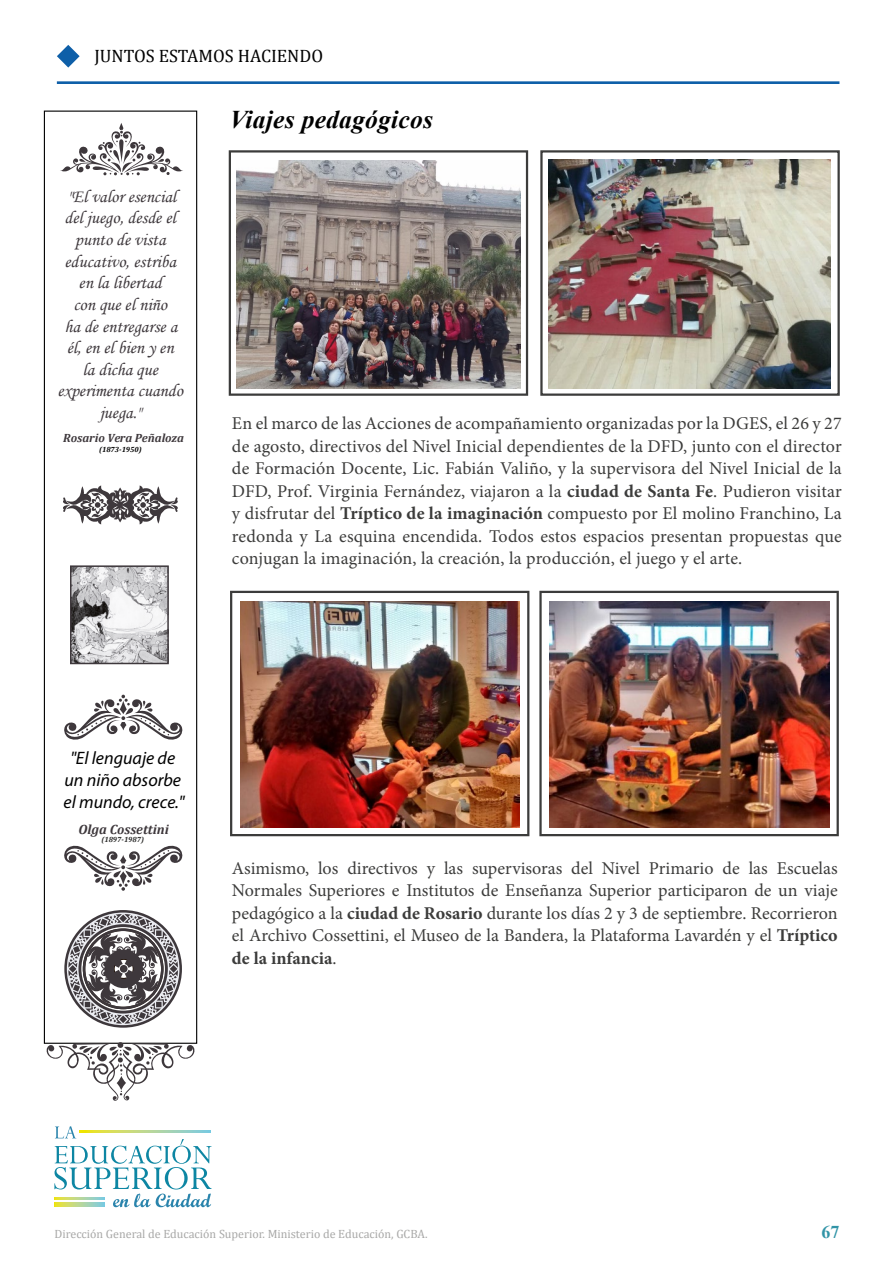
<style>
.page{position:relative;width:893px;height:1263px;background:#fff}
.page>*{position:absolute;margin:0;border:0;box-sizing:border-box;transform-origin:0 0}
.t1{font:italic 700 25.5px "Times New Roman";letter-spacing:.01em;color:#000}
.t2{font:18px/22.5px "Minion Pro";letter-spacing:.005em;color:#3c3c3b;text-align:justify}
.t3{font:18px/21.6px "Monotype Corsiva";color:#3e383c;text-align:center}
.t4{font:italic 18px/21.6px "Myriad Pro";color:#000;text-align:center}
.t5{font:18px "Cambria";color:#000}
.t6{font:700 18px "Times New Roman";color:#3194a7}
.t7{font:italic 700 13.5px "Cambria";color:#3e383c}
.t8{font:12px "Cambria";color:#a8a8a7}
.t9{font:italic 700 12px "Cambria";color:#3e383c}
.t10{font:italic 700 7.5px "Cambria";color:#282827}
.t11{font:italic 700 7.5px "Cambria";color:#000}
.s1{font-weight:700}
</style>
<div class="page">
<svg style="left:54px;top:1126px;width:158px;height:81px"></svg>
<svg style="left:79px;top:1130px;width:132px;height:3px"></svg>
<svg style="left:55px;top:1198px;width:49px;height:2px"></svg>
<svg style="left:55px;top:1202px;width:49px;height:5px"></svg>
<svg style="left:57px;top:45px;width:23px;height:23px"></svg>
<hr style="left:57px;top:81px;width:782px;height:3px;background:#0e5fa8">
<div style="left:229px;top:150px;width:299px;height:246px;border:2px solid #3c3c3b"></div>
<div style="left:230px;top:591px;width:299px;height:245px;border:2px solid #3c3c3b"></div>
<div style="left:539px;top:591px;width:300px;height:245px;border:2px solid #3c3c3b"></div>
<div style="left:540px;top:150px;width:300px;height:246px;border:2px solid #3c3c3b"></div>
<img style="left:237px;top:161px;width:283px;height:227px">
<img style="left:548px;top:159px;width:282px;height:229px">
<img style="left:549px;top:601px;width:280px;height:227px">
<img style="left:240px;top:601px;width:280px;height:227px">
<div style="left:44px;top:111px;width:153px;height:933px;border:1px solid #000"></div>
<svg style="left:63px;top:486px;width:115px;height:38px"></svg>
<svg style="left:45px;top:1042px;width:151px;height:59px"></svg>
<svg style="left:60px;top:123px;width:123px;height:52px"></svg>
<svg style="left:64px;top:910px;width:118px;height:118px"></svg>
<img style="left:73px;top:568px;width:93px;height:93px">
<div style="left:70px;top:565px;width:99px;height:99px;border:2px solid #3e383c"></div>
<svg style="left:64px;top:695px;width:119px;height:45px"></svg>
<svg style="left:64px;top:845px;width:119px;height:46px"></svg>
<p class="t5" style="left:94px;top:46px;width:230px">JUNTOS ESTAMOS HACIENDO</p>
<p class="t3" style="left:57px;top:186px;width:127px">"El valor esencial del juego, desde el punto de vista educativo, estriba en la libertad<br>con que el niño<br>ha de entregarse a él, en el bien y en<br>la dicha que experimenta cuando juega."</p>
<p class="t9" style="left:63px;top:430px;width:122px">Rosario Vera Peñaloza</p>
<p class="t11" style="left:99px;top:444px;width:44px">(1873-1950)</p>
<h1 class="t1" style="left:230px;top:102px;width:205px">Viajes pedagógicos</h1>
<p class="t2" style="left:232px;top:412px;width:611px">En el marco de las Acciones de acompañamiento organizadas por la DGES, el 26 y 27 de agosto, directivos del Nivel Inicial dependientes de la DFD, junto con el director de Formación Docente, Lic. Fabián Valiño, y la supervisora del Nivel Inicial de la DFD, Prof. Virginia Fernández, viajaron a la <span class="s1">ciudad de Santa Fe</span>. Pudieron visitar y disfrutar del <span class="s1">Tríptico de la imaginación</span> compuesto por El molino Franchino, La redonda y La esquina encendida. Todos estos espacios presentan propuestas que conjugan la imaginación, la creación, la producción, el juego y el arte.</p>
<p class="t4" style="left:64px;top:747px;width:122px">"El lenguaje de un niño absorbe el mundo, crece."</p>
<p class="t10" style="left:101px;top:834px;width:44px">(1897-1987)</p>
<p class="t4" style="left:165px;top:768px;width:10px">v</p>
<p class="t7" style="left:78px;top:819px;width:92px">Olga Cossettini</p>
<p class="t2" style="left:232px;top:857px;width:607px">Asimismo, los directivos y las supervisoras del Nivel Primario de las Escuelas Normales Superiores e Institutos de Enseñanza Superior participaron de un viaje pedagógico a la <span class="s1">ciudad de Rosario</span> durante los días 2 y 3 de septiembre. Recorrieron el Archivo Cossettini, el Museo de la Bandera, la Plataforma Lavardén y el <span class="s1">Tríptico de la infancia</span>.</p>
<p class="t8" style="left:54px;top:1227px;width:375px">Dirección General de Educación Superior. Ministerio de Educación, GCBA.</p>
<p class="t6" style="left:821px;top:1220px;width:19px">67</p>
</div>
